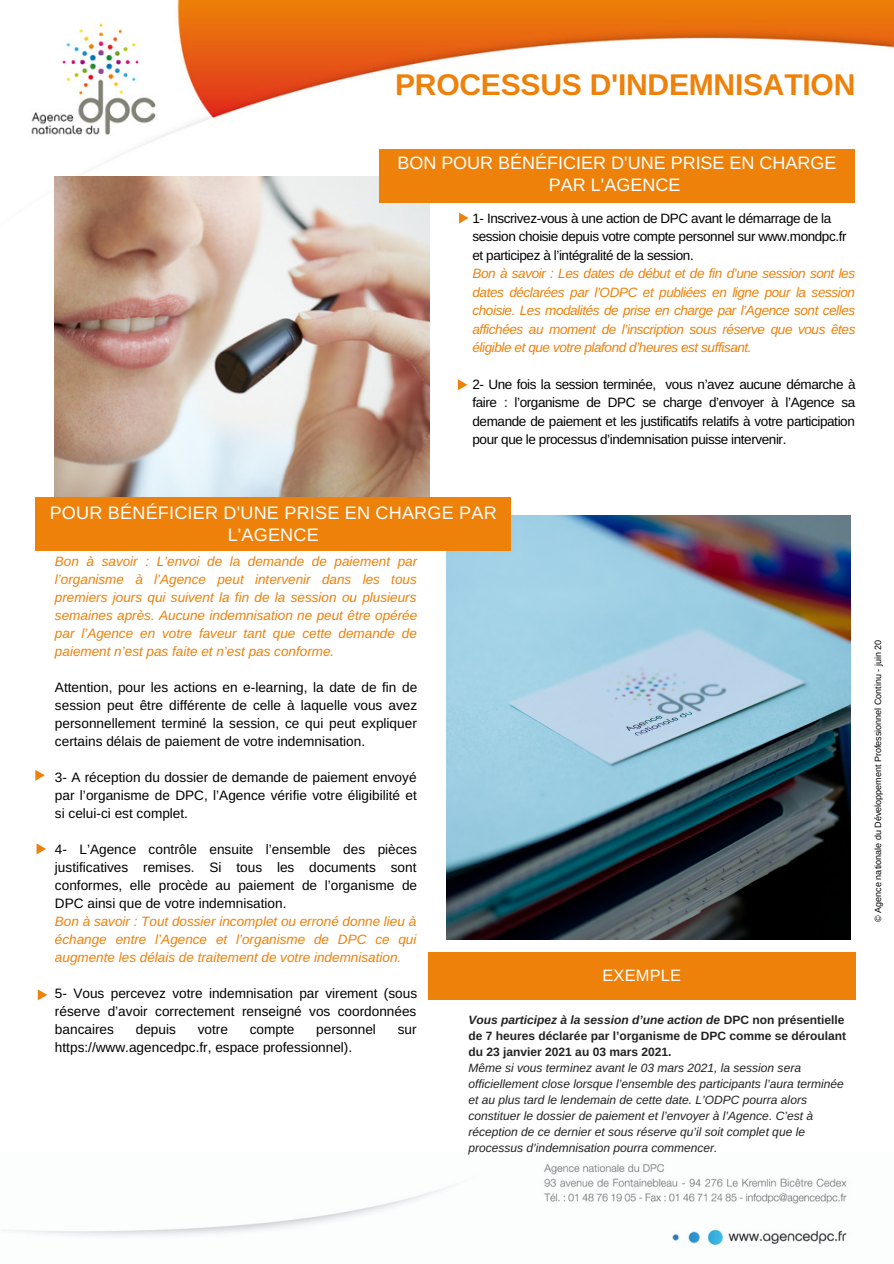
<style>
.page{position:relative;width:894px;height:1264px;background:#fff}
.page>*{position:absolute;margin:0;border:0;box-sizing:border-box;transform-origin:0 0}
.t1{font:700 30px "Arimo";letter-spacing:-.005em;color:#ed810a}
.t2{font:18.15px/22.6px "Arimo";letter-spacing:.01em;color:#fff;text-align:center}
.t3{font:18px/22.5px "Arimo";color:#fff;text-align:center}
.t4{font:16.5px "Arimo";letter-spacing:.01em;color:#fff}
.t5{font:13.65px/18px "Arimo";color:#000;text-align:justify}
.t6{font:italic 13.5px/18px "Arimo";color:#ed810a;text-align:justify}
.t7{font:13.5px/18.5px "Arimo";letter-spacing:-.03em;color:#000}
.t8{font:italic 12px/16px "Arimo";color:#222}
.t9{font:700 12px/16px "Arimo";color:#222}
.t10{font:9px "Arimo";color:#000}
.s1{font-style:italic}
</style>
<div class="page">
<img style="left:4px;top:1164px;width:843px;height:82px">
<img style="left:31px;top:0;width:862px;height:354px">
<img style="left:55px;top:176px;width:374px;height:321px">
<img style="left:446px;top:516px;width:403px;height:423px">
<div style="left:35px;top:497px;width:475px;height:53px;background:#ed810a"></div>
<div style="left:379px;top:149px;width:475px;height:53px;background:#ed810a"></div>
<div style="left:428px;top:952px;width:427px;height:47px;background:#ed810a"></div>
<svg style="left:35px;top:770px;width:10px;height:10px"></svg>
<svg style="left:459px;top:212px;width:9px;height:11px"></svg>
<svg style="left:458px;top:379px;width:9px;height:11px"></svg>
<svg style="left:37px;top:843px;width:9px;height:11px"></svg>
<svg style="left:38px;top:989px;width:9px;height:11px"></svg>
<p class="t1" style="left:395px;top:67px;width:461px">PROCESSUS D'INDEMNISATION</p>
<p class="t3" style="left:397px;top:151px;width:440px">BON POUR BÉNÉFICIER D'UNE PRISE EN CHARGE<br>PAR L'AGENCE</p>
<p class="t7" style="left:472px;top:209px;width:375px">1- Inscrivez-vous à une action de DPC avant le démarrage de la session choisie depuis votre compte personnel sur www.mondpc.fr et participez à l’intégralité de la session.</p>
<p class="t6" style="left:472px;top:264px;width:384px;line-height:18.5px">Bon à savoir : Les dates de début et de fin d’une session sont les dates déclarées par l’ODPC et publiées en ligne pour la session choisie. Les modalités de prise en charge par l’Agence sont celles affichées au moment de l’inscription sous réserve que vous êtes éligible et que votre plafond d’heures est suffisant.</p>
<p class="t7" style="left:472px;top:375px;width:384px;text-align:justify">2- Une fois la session terminée, vous n’avez aucune démarche à faire : l’organisme de DPC se charge d’envoyer à l’Agence sa demande de paiement et les justificatifs relatifs à votre participation pour que le processus d’indemnisation puisse intervenir.</p>
<p class="t2" style="left:50px;top:501px;width:448px">POUR BÉNÉFICIER D'UNE PRISE EN CHARGE PAR<br>L'AGENCE</p>
<p class="t6" style="left:55px;top:552px;width:364px">Bon à savoir : L’envoi de la demande de paiement par l’organisme à l’Agence peut intervenir dans les tous premiers jours qui suivent la fin de la session ou plusieurs semaines après. Aucune indemnisation ne peut être opérée par l’Agence en votre faveur tant que cette demande de paiement n’est pas faite et n’est pas conforme.</p>
<p class="t5" style="left:55px;top:678px;width:364px">Attention, pour les actions en e-learning, la date de fin de session peut être différente de celle à laquelle vous avez personnellement terminé la session, ce qui peut expliquer certains délais de paiement de votre indemnisation.</p>
<p class="t5" style="left:55px;top:768px;width:363px">3- A réception du dossier de demande de paiement envoyé par l’organisme de DPC, l’Agence vérifie votre éligibilité et si celui-ci est complet.</p>
<p class="t5" style="left:55px;top:840px;width:363px">4- L’Agence contrôle ensuite l’ensemble des pièces justificatives remises. Si tous les documents sont conformes, elle procède au paiement de l’organisme de DPC ainsi que de votre indemnisation.</p>
<p class="t6" style="left:55px;top:912px;width:363px">Bon à savoir : Tout dossier incomplet ou erroné donne lieu à échange entre l’Agence et l’organisme de DPC ce qui augmente les délais de traitement de votre indemnisation.</p>
<p class="t5" style="left:55px;top:984px;width:363px">5- Vous percevez votre indemnisation par virement (sous réserve d’avoir correctement renseigné vos coordonnées bancaires</p>
<p class="t5" style="left:136px;top:1020px;width:42px">depuis</p>
<p class="t5" style="left:198px;top:1020px;width:32px">votre</p>
<p class="t5" style="left:250px;top:1020px;width:46px">compte</p>
<p class="t5" style="left:316px;top:1020px;width:61px">personnel</p>
<p class="t5" style="left:397px;top:1020px;width:20px">sur</p>
<p class="t5" style="left:55px;top:1038px;width:299px">https://www.agencedpc.fr, espace professionnel).</p>
<p class="t4" style="left:602px;top:966px;width:80px">EXEMPLE</p>
<p class="t9" style="left:468px;top:1011px;width:379px"><span class="s1">Vous participez à la session d’une action de</span> DPC non présentielle de 7 heures déclarée par l’organisme de DPC comme se déroulant du 23 janvier 2021 au 03 mars 2021.</p>
<p class="t8" style="left:468px;top:1059px;width:376px">Même si vous terminez avant le 03 mars 2021, la session sera officiellement close lorsque l’ensemble des participants l’aura terminée et au plus tard le lendemain de cette date. L’ODPC pourra alors constituer le dossier de paiement et l’envoyer à l’Agence. C’est à réception de ce dernier et sous réserve qu’il soit complet que le processus d’indemnisation pourra commencer.</p>
<p class="t10" style="left:872px;top:921px;width:283px;rotate:-90deg">© Agence nationale du Développement Professionnel Continu - juin 20</p>
</div>
